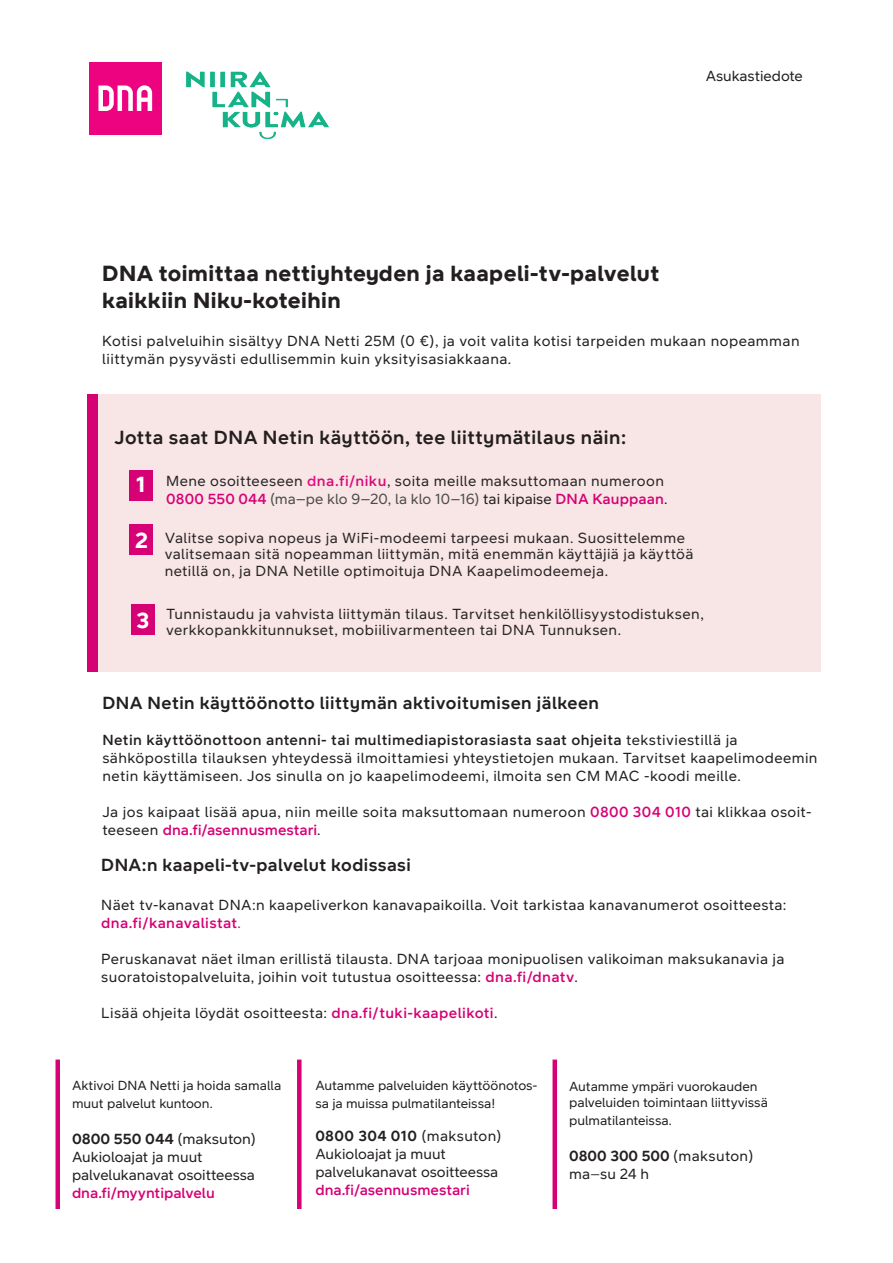
<style>
.page{position:relative;width:893px;height:1263px;background:#fff}
.page>*{position:absolute;margin:0;border:0;box-sizing:border-box;transform-origin:0 0}
.t1{font:900 22.5px/27px "DNA Heading";letter-spacing:.02em;color:#231f20}
.t2{font:900 22.35px "DNA Heading";color:#fff}
.t3{font:600 19.5px "DNA Heading";letter-spacing:.03em;color:#231f20}
.t4{font:600 18px "DNA Heading";letter-spacing:.03em;color:#231f20}
.t5{font:15px/18px "DNA Text";letter-spacing:.025em;color:#231f20}
.t6{font:15px/16.5px "DNA Text";letter-spacing:.025em;color:#282526}
.t7{font:15px/18px "DNA Text";color:#231f20}
.t8{font:500 15px "DNA Text";color:#d60175}
.t9{font:13.5px/18px "DNA Text";color:#231f20}
.s1{font-weight:500;color:#ed0c83}
.s2{font-weight:500;color:#d80b78}
.s3{font-weight:500;color:#d60175}
.s4{color:#4b4c4d}
.s5{color:#231f20}
.s6{font-weight:500}
.s7{color:#d60175}
.s8{font-weight:700}
</style>
<div class="page">
<hr style="left:553px;top:1059px;width:4px;height:150px;background:#d60175">
<div style="left:297px;top:1059px;width:5px;height:150px;background:#d60175"></div>
<hr style="left:56px;top:1059px;width:4px;height:150px;background:#d60175">
<div style="left:98px;top:394px;width:723px;height:278px;background:#f8e5e5"></div>
<div style="left:87px;top:394px;width:11px;height:278px;background:#d60175"></div>
<div style="left:131px;top:604px;width:23px;height:30px;background:#d60175"></div>
<div style="left:129px;top:525px;width:24px;height:30px;background:#d60175"></div>
<div style="left:129px;top:470px;width:24px;height:30px;background:#d60175"></div>
<div style="left:89px;top:62px;width:72px;height:72px;background:#ed0280"></div>
<svg style="left:98px;top:85px;width:54px;height:26px"></svg>
<img style="left:186px;top:71px;width:143px;height:69px">
<p class="t7" style="left:706px;top:67px;width:99px">Asukastiedote</p>
<h1 class="t1" style="left:102px;top:260px;width:559px">DNA toimittaa nettiyhteyden ja kaapeli-tv-palvelut kaikkiin Niku-koteihin</h1>
<p class="t5" style="left:102px;top:332px;width:699px">Kotisi palveluihin sisältyy DNA Netti 25M (0 €), ja voit valita kotisi tarpeiden mukaan nopeamman liittymän pysyvästi edullisemmin kuin yksityisasiakkaana.</p>
<h3 class="t3" style="left:114px;top:425px;width:513px">Jotta saat DNA Netin käyttöön, tee liittymätilaus näin:</h3>
<h2 class="t2" style="left:136px;top:471px;width:11px">1</h2>
<p class="t6" style="left:166px;top:471px;width:503px;line-height:18px">Mene osoitteeseen <span class="s1">d</span><span class="s2">na.fi/niku</span>, soita meille maksuttomaan numeroon<br><span class="s3">0800 550 044</span> <span class="s4">(ma–pe klo 9–20, la klo 10–16)</span> <span class="s5">tai kipaise</span> <span class="s3">DNA Kauppaan</span><span class="s5">.</span></p>
<h2 class="t2" style="left:135px;top:527px;width:15px">2</h2>
<p class="t6" style="left:165px;top:529px;width:530px">Valitse sopiva nopeus ja WiFi-modeemi tarpeesi mukaan. Suosittelemme valitsemaan sitä nopeamman liittymän, mitä enemmän käyttäjiä ja käyttöä netillä on, ja DNA Netille optimoituja DNA Kaapelimodeemeja.</p>
<h2 class="t2" style="left:137px;top:606px;width:14px">3</h2>
<p class="t6" style="left:166px;top:605px;width:539px">Tunnistaudu ja vahvista liittymän tilaus. Tarvitset henkilöllisyystodistuksen, verkkopankkitunnukset, mobiilivarmenteen tai DNA Tunnuksen.</p>
<p class="t4" style="left:102px;top:692px;width:498px">DNA Netin käyttöönotto liittymän aktivoitumisen jälkeen</p>
<p class="t5" style="left:102px;top:731px;width:717px"><span class="s6">Netin käyttöönottoon antenni- tai multimediapistorasiasta saat ohjeita</span> tekstiviestillä ja sähköpostilla tilauksen yhteydessä ilmoittamiesi yhteystietojen mukaan. Tarvitset kaapelimodeemin netin käyttämiseen. Jos sinulla on jo kaapelimodeemi, ilmoita sen CM MAC -koodi meille.</p>
<p class="t5" style="left:102px;top:803px;width:711px">Ja jos kaipaat lisää apua, niin meille soita maksuttomaan numeroon <span class="s3">0800 304 010</span> tai klikkaa osoit&shy;teeseen <span class="s3">dna.fi/asennusmestari</span>.</p>
<p class="t4" style="left:101px;top:854px;width:311px">DNA:n kaapeli-tv-palvelut kodissasi</p>
<p class="t5" style="left:101px;top:896px;width:687px">Näet tv-kanavat DNA:n kaapeliverkon kanavapaikoilla. Voit tarkistaa kanavanumerot osoitteesta: <span class="s3">dna.fi/kanavalistat</span><span class="s7">.</span></p>
<p class="t5" style="left:101px;top:950px;width:685px">Peruskanavat näet ilman erillistä tilausta. DNA tarjoaa monipuolisen valikoiman maksukanavia ja suoratoistopalveluita, joihin voit tutustua osoitteessa: <span class="s3">dna.fi/dnatv</span>.</p>
<p class="t5" style="left:101px;top:1004px;width:398px">Lisää ohjeita löydät osoitteesta: <span class="s3">dna.fi/tuki-kaapelikoti</span>.</p>
<p class="t9" style="left:72px;top:1076px;width:211px">Aktivoi DNA Netti ja hoida samalla muut palvelut kuntoon.</p>
<p class="t7" style="left:72px;top:1129px;width:185px"><span class="s8">0800 550 044</span> (maksuton)<br>Aukioloajat ja muut palvelukanavat osoitteessa</p>
<p class="t8" style="left:72px;top:1183px;width:144px">dna.fi/myyntipalvelu</p>
<p class="t9" style="left:315px;top:1076px;width:224px">Autamme palveluiden käyttöönotos&shy;sa ja muissa pulmatilanteissa!</p>
<p class="t7" style="left:315px;top:1126px;width:188px"><span class="s8">0800 304 010</span> (maksuton)<br>Aukioloajat ja muut palvelukanavat osoitteessa</p>
<p class="t8" style="left:315px;top:1180px;width:156px">dna.fi/asennusmestari</p>
<p class="t9" style="left:569px;top:1078px;width:200px;line-height:16.2px">Autamme ympäri vuorokauden palveluiden toimintaan liittyvissä</p>
<p class="t9" style="left:569px;top:1111px;width:104px">pulmatilanteissa.</p>
<p class="t5" style="left:569px;top:1147px;width:186px"><span class="s8">0800 300 500</span> (maksuton) ma<span class="s4">–</span>su 24 h</p>
</div>
